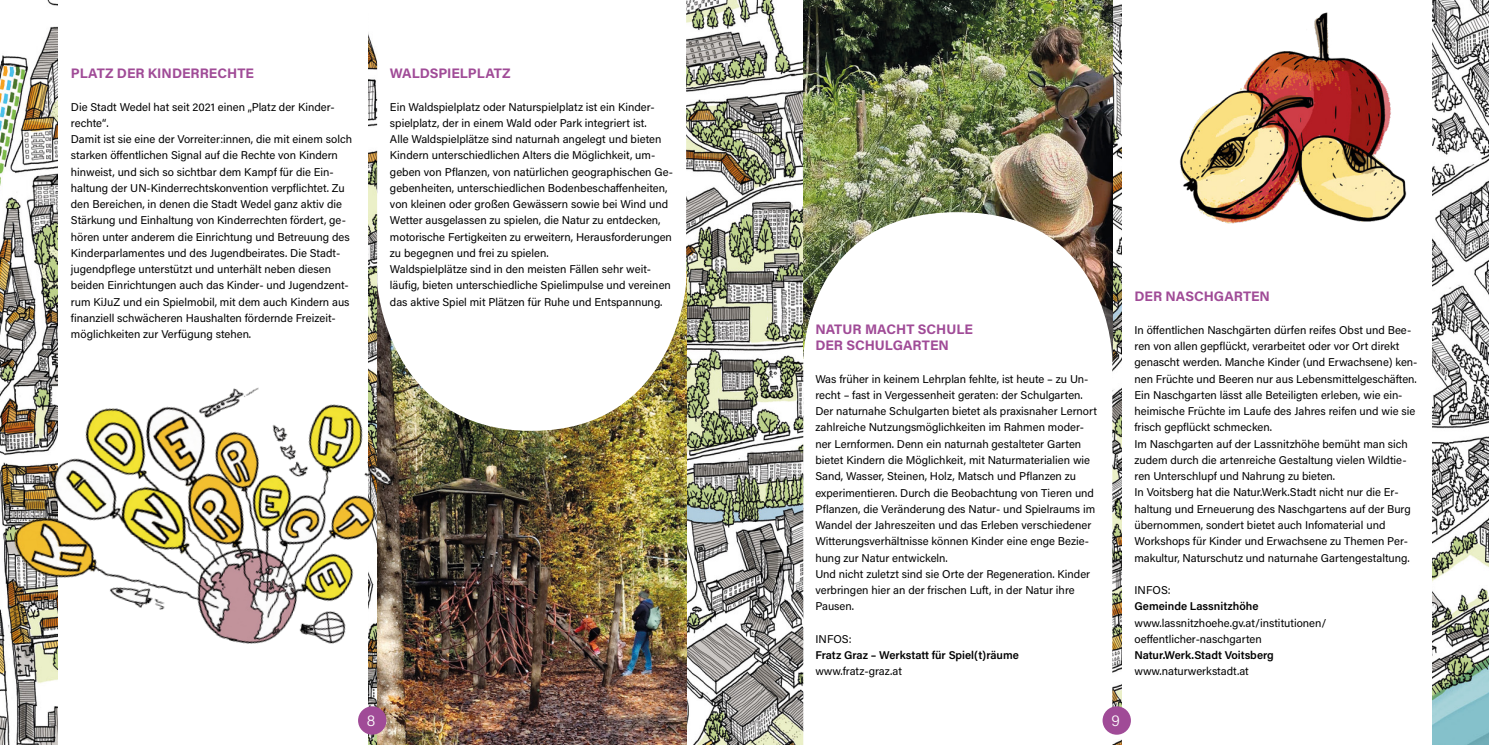
<style>
.page{position:relative;width:1489px;height:745px;background:#fff}
.page>*{position:absolute;margin:0;border:0;box-sizing:border-box;transform-origin:0 0}
.t1{font:300 15px "Acumin Pro";color:#fff}
.t2{font:700 13.75px "Acumin Pro";color:#a04b97}
.t3{font:11.25px/16.2px "Acumin Pro";color:#000}
.t4{font:600 11.25px "Acumin Pro";color:#000}
</style>
<div class="page">
<img style="left:0;top:0;width:1488px;height:744px">
<img style="left:803px;top:0;width:221px;height:212px">
<img style="left:377px;top:430px;width:309px;height:314px">
<div style="left:1121px;top:0;width:309px;height:744px;background:#fff"></div>
<div style="left:58px;top:0;width:309px;height:744px;background:#fff"></div>
<svg style="left:377px;top:0;width:309px;height:430px"></svg>
<svg style="left:803px;top:212px;width:309px;height:532px"></svg>
<img style="left:0;top:303px;width:428px;height:375px">
<img style="left:1024px;top:0;width:464px;height:271px">
<div style="left:358px;top:705px;width:28px;height:29px;background:#a04b97;border-radius:50%"></div>
<div style="left:1102px;top:705px;width:28px;height:29px;background:#a04b97;border-radius:50%"></div>
<p class="t2" style="left:71px;top:63px;width:185px">PLATZ DER KINDERRECHTE</p>
<p class="t3" style="left:71px;top:98px;width:265px">Die Stadt Wedel hat seit 2021 einen „Platz der Kinder&shy;rechte“.</p>
<p class="t3" style="left:71px;top:130px;width:283px">Damit ist sie eine der Vorreiter:innen, die mit einem solch starken öffentlichen Signal auf die Rechte von Kindern hinweist, und sich so sichtbar dem Kampf für die Ein&shy;haltung der UN-Kinderrechtskonvention verpflichtet. Zu den Bereichen, in denen die Stadt Wedel ganz aktiv die Stärkung und Einhaltung von Kinderrechten fördert, ge&shy;hören unter anderem die Einrichtung und Betreuung des Kinderparlamentes und des Jugendbeirates. Die Stadt&shy;jugendpflege unterstützt und unterhält neben diesen beiden Einrichtungen auch das Kinder- und Jugendzent&shy;rum KiJuZ und ein Spielmobil, mit dem auch Kindern aus finanziell schwächeren Haushalten fördernde Freizeit&shy;möglichkeiten zur Verfügung stehen.</p>
<p class="t2" style="left:390px;top:63px;width:122px">WALDSPIELPLATZ</p>
<p class="t3" style="left:390px;top:98px;width:285px">Ein Waldspielplatz oder Naturspielplatz ist ein Kinder&shy;spielplatz, der in einem Wald oder Park integriert ist.<br>Alle Waldspielplätze sind naturnah angelegt und bieten Kindern unterschiedlichen Alters die Möglichkeit, um&shy;geben von Pflanzen, von natürlichen geographischen Ge&shy;gebenheiten, unterschiedlichen Bodenbeschaffenheiten, von kleinen oder großen Gewässern sowie bei Wind und Wetter ausgelassen zu spielen, die Natur zu entdecken, motorische Fertigkeiten zu erweitern, Herausforderungen zu begegnen und frei zu spielen.</p>
<p class="t3" style="left:390px;top:260px;width:282px">Waldspielplätze sind in den meisten Fällen sehr weit&shy;läufig, bieten unterschiedliche Spielimpulse und vereinen das aktive Spiel mit Plätzen für Ruhe und Entspannung.</p>
<p class="t2" style="left:815px;top:319px;width:159px">NATUR MACHT SCHULE</p>
<p class="t2" style="left:815px;top:335px;width:135px">DER SCHULGARTEN</p>
<p class="t3" style="left:815px;top:370px;width:274px">Was früher in keinem Lehrplan fehlte, ist heute – zu Un&shy;recht – fast in Vergessenheit geraten: der Schulgarten.</p>
<p class="t3" style="left:815px;top:402px;width:283px">Der naturnahe Schulgarten bietet als praxisnaher Lernort zahlreiche Nutzungsmöglichkeiten im Rahmen moder&shy;ner Lernformen. Denn ein naturnah gestalteter Garten bietet Kindern die Möglichkeit, mit Naturmaterialien wie Sand, Wasser, Steinen, Holz, Matsch und Pflanzen zu experimentieren. Durch die Beobachtung von Tieren und Pflanzen, die Veränderung des Natur- und Spielraums im Wandel der Jahreszeiten und das Erleben verschiedener Witterungsverhältnisse können Kinder eine enge Bezie&shy;hung zur Natur entwickeln.</p>
<p class="t3" style="left:815px;top:565px;width:276px">Und nicht zuletzt sind sie Orte der Regeneration. Kinder verbringen hier an der frischen Luft, in der Natur ihre<br>Pausen.</p>
<p class="t3" style="left:815px;top:630px;width:38px">INFOS:</p>
<p class="t4" style="left:815px;top:647px;width:205px">Fratz Graz – Werkstatt für Spiel(t)räume</p>
<p class="t3" style="left:815px;top:662px;width:88px">www.fratz-graz.at</p>
<p class="t1" style="left:367px;top:710px;width:10px">8</p>
<p class="t1" style="left:1111px;top:710px;width:10px">9</p>
<p class="t2" style="left:1134px;top:286px;width:137px">DER NASCHGARTEN</p>
<p class="t3" style="left:1134px;top:321px;width:284px">In öffentlichen Naschgärten dürfen reifes Obst und Bee&shy;ren von allen gepflückt, verarbeitet oder vor Ort direkt genascht werden. Manche Kinder (und Erwachsene) ken&shy;nen Früchte und Beeren nur aus Lebensmittelgeschäften.</p>
<p class="t3" style="left:1134px;top:386px;width:282px">Ein Naschgarten lässt alle Beteiligten erleben, wie ein&shy;heimische Früchte im Laufe des Jahres reifen und wie sie frisch gepflückt schmecken.</p>
<p class="t3" style="left:1134px;top:435px;width:275px;text-align:justify">Im Naschgarten auf der Lassnitzhöhe bemüht man sich zudem durch die artenreiche Gestaltung vielen Wildtie&shy;ren Unterschlupf und Nahrung zu bieten.</p>
<p class="t3" style="left:1134px;top:483px;width:278px">In Voitsberg hat die Natur.Werk.Stadt nicht nur die Er&shy;haltung und Erneuerung des Naschgartens auf der Burg übernommen, sondert bietet auch Infomaterial und Workshops für Kinder und Erwachsene zu Themen Per&shy;makultur, Naturschutz und naturnahe Gartengestaltung.</p>
<p class="t3" style="left:1134px;top:581px;width:38px">INFOS:</p>
<p class="t4" style="left:1134px;top:598px;width:125px">Gemeinde Lassnitzhöhe</p>
<p class="t3" style="left:1134px;top:613px;width:194px">www.lassnitzhoehe.gv.at/institutionen/</p>
<p class="t3" style="left:1134px;top:630px;width:129px">oeffentlicher-naschgarten</p>
<p class="t4" style="left:1134px;top:647px;width:141px">Natur.Werk.Stadt Voitsberg</p>
<p class="t3" style="left:1134px;top:662px;width:116px">www.naturwerkstadt.at</p>
</div>
